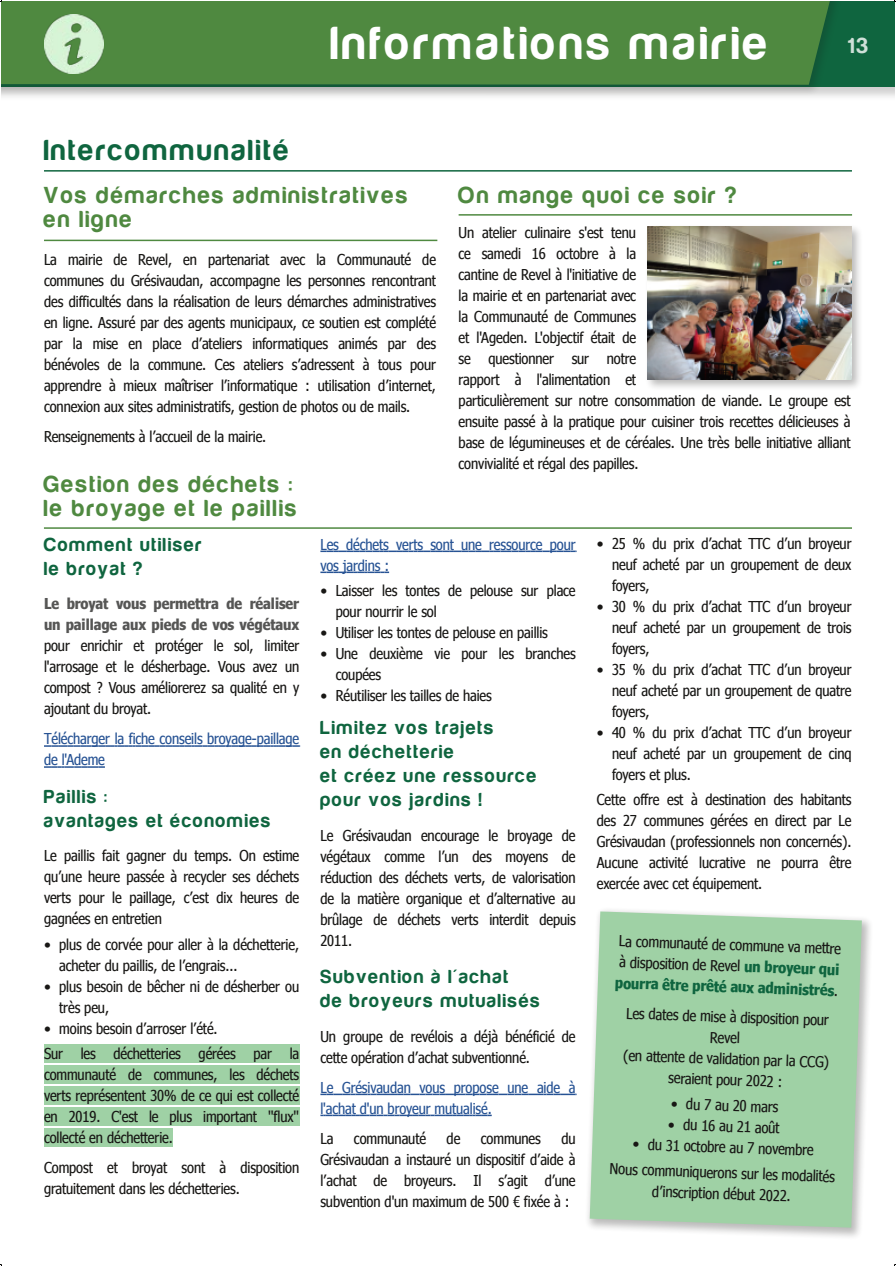
<style>
.page{position:relative;width:896px;height:1266px;background:#fff}
.page>*{position:absolute;margin:0;border:0;box-sizing:border-box;transform-origin:0 0}
.t1{font:48px "Harabara";letter-spacing:.1em;color:#fff}
.t2{font:30px "Harabara";letter-spacing:.095em;color:#0f653f}
.t3{font:24px/24px "Harabara";letter-spacing:.1em;color:#4f8940}
.t4{font:22.5px "Harabara";color:rgb(255 255 255/.8)}
.t5{font:19.5px/24px "Harabara";letter-spacing:.095em;color:#0f653f}
.t6{font:15px/21px "Nina";letter-spacing:-.005em;color:#181715;text-align:justify}
.t7{font:15px/21px "Nina";letter-spacing:-.005em;color:#275394}
.t8{font:700 15px/21px "Nina";letter-spacing:-.005em;color:#565655}
.s1{font-weight:700;color:#0f653f}
</style>
<div class="page">
<div style="left:2px;top:2px;width:892px;height:100px;background:#181715;opacity:.2"></div>
<div style="left:2px;top:2px;width:892px;height:85px;background:#0f653f"></div>
<div style="left:2px;top:2px;width:845px;height:94px;background:#181715;opacity:.2"></div>
<div style="left:2px;top:2px;width:833px;height:83px;background:#4f8940"></div>
<img style="left:44px;top:14px;width:60px;height:60px">
<hr style="left:44px;top:170px;width:808px;height:2px;background:#0f653f">
<hr style="left:44px;top:240px;width:393px;height:1px;background:#4f8940">
<hr style="left:459px;top:214px;width:393px;height:2px;background:#4f8940">
<div style="left:645px;top:224px;width:219px;height:168px;background:#181715;opacity:.3"></div>
<img style="left:648px;top:227px;width:203px;height:153px">
<div style="left:44px;top:1044px;width:255px;height:18px;background:#9fd1a5"></div>
<div style="left:44px;top:1065px;width:255px;height:18px;background:#9fd1a5"></div>
<div style="left:44px;top:1086px;width:255px;height:18px;background:#9fd1a5"></div>
<div style="left:44px;top:1107px;width:255px;height:18px;background:#9fd1a5"></div>
<div style="left:44px;top:1128px;width:129px;height:18px;background:#9fd1a5"></div>
<svg style="left:44px;top:745px;width:256px;height:2px"></svg>
<svg style="left:44px;top:766px;width:61px;height:2px"></svg>
<svg style="left:320px;top:551px;width:257px;height:1px"></svg>
<svg style="left:320px;top:572px;width:69px;height:1px"></svg>
<svg style="left:320px;top:1094px;width:257px;height:1px"></svg>
<svg style="left:320px;top:1115px;width:172px;height:1px"></svg>
<hr style="left:44px;top:527px;width:808px;height:2px;background:#4f8940">
<svg style="left:588px;top:910px;width:283px;height:327px"></svg>
<svg style="left:590px;top:911px;width:272px;height:317px;background:#a3d2a9"></svg>
<h2 class="t2" style="left:44px;top:134px;width:246px">Intercommunalité</h2>
<h1 class="t1" style="left:331px;top:18px;width:438px">Informations mairie</h1>
<h3 class="t4" style="left:848px;top:34px;width:21px">13</h3>
<h3 class="t3" style="left:44px;top:184px;width:365px">Vos démarches administratives en ligne</h3>
<h3 class="t3" style="left:459px;top:183px;width:279px">On mange quoi ce soir ?</h3>
<p class="t6" style="left:459px;top:222px;width:393px;text-align:left">Un atelier culinaire s'est tenu<br>ce samedi 16 octobre à la<br>cantine de Revel à l'initiative de<br>la mairie et en partenariat avec<br>la Communauté de Communes<br>et l'Ageden. L'objectif était de<br>se questionner sur notre<br>rapport à l'alimentation et<br>particulièrement sur notre consommation de viande. Le groupe est ensuite passé à la pratique pour cuisiner trois recettes délicieuses à base de légumineuses et de céréales. Une très belle initiative alliant convivialité et régal des papilles.</p>
<p class="t6" style="left:44px;top:248px;width:393px">La mairie de Revel, en partenariat avec la Communauté de communes du Grésivaudan, accompagne les personnes rencontrant des difficultés dans la réalisation de leurs démarches administratives en ligne. Assuré par des agents municipaux, ce soutien est complété par la mise en place d’ateliers informatiques animés par des bénévoles de la commune. Ces ateliers s’adressent à tous pour apprendre à mieux maîtriser l’informatique : utilisation d’internet, connexion aux sites administratifs, gestion de photos ou de mails.</p>
<p class="t6" style="left:44px;top:425px;width:224px">Renseignements à l’accueil de la mairie.</p>
<h3 class="t3" style="left:44px;top:473px;width:254px">Gestion des déchets : le broyage et le paillis</h3>
<h3 class="t5" style="left:44px;top:533px;width:159px">Comment utiliser le broyat ?</h3>
<p class="t8" style="left:44px;top:593px;width:257px">Le broyat vous permettra de réaliser un paillage aux pieds de vos végétaux</p>
<p class="t6" style="left:44px;top:635px;width:257px">pour enrichir et protéger le sol, limiter l'arrosage et le désherbage. Vous avez un compost ? Vous améliorerez sa qualité en y ajoutant du broyat.</p>
<p class="t7" style="left:44px;top:728px;width:257px">Télécharger la fiche conseils broyage-paillage de l'Ademe</p>
<h3 class="t5" style="left:44px;top:785px;width:228px">Paillis :<br>avantages et économies</h3>
<p class="t6" style="left:44px;top:845px;width:257px">Le paillis fait gagner du temps. On estime qu’une heure passée à recycler ses déchets verts pour le paillage, c’est dix heures de gagnées en entretien</p>
<p class="t6" style="left:59px;top:933px;width:241px;text-indent:-15px">• plus de corvée pour aller à la déchetterie, acheter du paillis, de l’engrais...</p>
<p class="t6" style="left:59px;top:975px;width:241px;text-indent:-15px">• plus besoin de bêcher ni de désherber ou très peu,</p>
<p class="t6" style="left:44px;top:1015px;width:257px;line-height:25.5px">• moins besoin d’arroser l’été.<br>Sur les déchetteries gérées par la</p>
<p class="t6" style="left:44px;top:1064px;width:257px">communauté de communes, les déchets verts représentent 30% de ce qui est collecté en 2019. C'est le plus important "flux" collecté en déchetterie.</p>
<p class="t6" style="left:44px;top:1157px;width:257px">Compost et broyat sont à disposition gratuitement dans les déchetteries.</p>
<p class="t7" style="left:320px;top:533px;width:257px">Les déchets verts sont une ressource pour vos jardins :</p>
<p class="t6" style="left:336px;top:580px;width:241px;text-indent:-15px">• Laisser les tontes de pelouse sur place pour nourrir le sol</p>
<p class="t6" style="left:320px;top:622px;width:229px">• Utiliser les tontes de pelouse en paillis</p>
<p class="t6" style="left:336px;top:643px;width:241px;text-indent:-15px">• Une deuxième vie pour les branches coupées</p>
<p class="t6" style="left:320px;top:685px;width:173px">• Réutiliser les tailles de haies</p>
<h3 class="t5" style="left:320px;top:716px;width:217px">Limitez vos trajets<br>en déchetterie<br>et créez une ressource pour vos jardins !</h3>
<p class="t6" style="left:320px;top:824px;width:257px">Le Grésivaudan encourage le broyage de végétaux comme l’un des moyens de réduction des déchets verts, de valorisation de la matière organique et d’alternative au brûlage de déchets verts interdit depuis 2011.</p>
<h3 class="t5" style="left:320px;top:965px;width:221px">Subvention à l'achat<br>de broyeurs mutualisés</h3>
<p class="t6" style="left:320px;top:1025px;width:257px">Un groupe de revélois a déjà bénéficié de cette opération d’achat subventionné.</p>
<p class="t7" style="left:320px;top:1076px;width:257px">Le Grésivaudan vous propose une aide à l'achat d'un broyeur mutualisé.</p>
<p class="t6" style="left:320px;top:1127px;width:14px">La</p>
<p class="t6" style="left:354px;top:1127px;width:74px">communauté</p>
<p class="t6" style="left:447px;top:1127px;width:15px">de</p>
<p class="t6" style="left:481px;top:1127px;width:61px">communes</p>
<p class="t6" style="left:320px;top:1127px;width:257px;text-indent:241px">du Grésivaudan a instauré un dispositif d’aide à l’achat de broyeurs. Il s’agit d’une subvention d'un maximum de 500 € fixée à :</p>
<p class="t6" style="left:612px;top:532px;width:241px;text-indent:-15px">• 25 % du prix d’achat TTC d’un broyeur neuf acheté par un groupement de deux foyers,</p>
<p class="t6" style="left:612px;top:595px;width:241px;text-indent:-15px">• 30 % du prix d’achat TTC d’un broyeur neuf acheté par un groupement de trois foyers,</p>
<p class="t6" style="left:612px;top:658px;width:241px;text-indent:-15px">• 35 % du prix d’achat TTC d’un broyeur neuf acheté par un groupement de quatre foyers,</p>
<p class="t6" style="left:612px;top:721px;width:241px;text-indent:-15px">• 40 % du prix d’achat TTC d’un broyeur neuf acheté par un groupement de cinq foyers et plus.</p>
<p class="t6" style="left:597px;top:789px;width:256px">Cette offre est à destination des habitants des 27 communes gérées en direct par Le Grésivaudan (professionnels non concernés).<br>Aucune activité lucrative ne pourra être exercée avec cet équipement.</p>
<p class="t6" style="left:617px;top:930px;width:226px;rotate:2deg">La communauté de commune va mettre à disposition de Revel <span class="s1">un broyeur qui pourra être prêté aux administrés</span>.</p>
<p class="t6" style="left:625px;top:1002px;width:207px;text-align:center;rotate:2deg">Les dates de mise à disposition pour<br>Revel<br>(en attente de validation par la CCG) seraient pour 2022 :</p>
<p class="t6" style="left:671px;top:1092px;width:109px;rotate:2deg">• du 7 au 20 mars</p>
<p class="t6" style="left:669px;top:1113px;width:113px;rotate:2deg">• du 16 au 21 août</p>
<p class="t6" style="left:611px;top:1130px;width:227px;line-height:25.5px;text-align:center;rotate:2deg">• du 31 octobre au 7 novembre<br>Nous communiquerons sur les modalités</p>
<p class="t6" style="left:653px;top:1180px;width:140px;rotate:2deg">d’inscription début 2022.</p>
</div>
